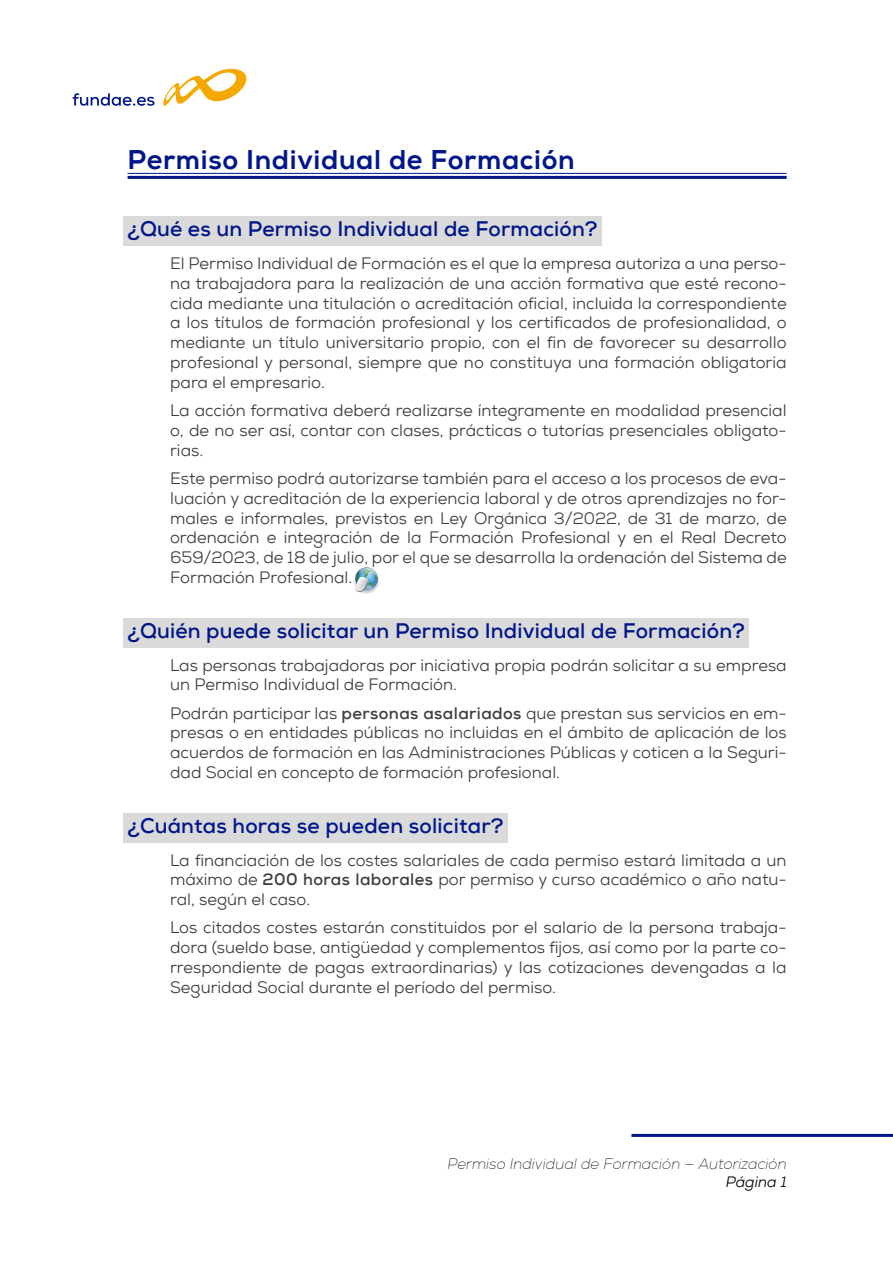
<style>
.page{position:relative;width:893px;height:1263px;background:#fff}
.page>*{position:absolute;margin:0;border:0;box-sizing:border-box;transform-origin:0 0}
.t1{font:27px "Nexa X Bold";letter-spacing:.025em;color:#001689}
.t2{font:700 21px "Nexa";letter-spacing:.01em;color:#001689}
.t3{font:16.5px/19.8px "Nexa";color:#3c3c3b;text-align:justify}
.t4{font:italic 100 15px "Nexa";color:#000}
.t5{font:italic 15px "Nexa";color:#000}
.s1{font-weight:700}
</style>
<div class="page">
<svg style="left:163px;top:69px;width:83px;height:37px"></svg>
<svg style="left:73px;top:93px;width:81px;height:13px"></svg>
<hr style="left:631px;top:1134px;width:262px;height:3px;background:#001689">
<hr style="left:128px;top:173px;width:659px;height:1px;background:#001689">
<hr style="left:128px;top:176px;width:659px;height:3px;background:#001689">
<div style="left:123px;top:217px;width:479px;height:29px;background:#dadada"></div>
<div style="left:123px;top:618px;width:626px;height:30px;background:#dadada"></div>
<div style="left:123px;top:813px;width:385px;height:30px;background:#dadada"></div>
<svg style="left:354px;top:567px;width:25px;height:27px"></svg>
<h1 class="t1" style="left:128px;top:143px;width:449px">Permiso Individual de Formación</h1>
<p class="t2" style="left:128px;top:216px;width:472px">¿Qué es un Permiso Individual de Formación?</p>
<p class="t3" style="left:170px;top:253px;width:618px">El Permiso Individual de Formación es el que la empresa autoriza a una perso&shy;na trabajadora para la realización de una acción formativa que esté recono&shy;cida mediante una titulación o acreditación oficial, incluida la correspondiente a los títulos de formación profesional y los certificados de profesionalidad, o mediante un título universitario propio, con el fin de favorecer su desarrollo profesional y personal, siempre que no constituya una formación obligatoria para el empresario.</p>
<p class="t3" style="left:170px;top:400px;width:618px">La acción formativa deberá realizarse íntegramente en modalidad presencial o, de no ser así, contar con clases, prácticas o tutorías presenciales obligato&shy;rias.</p>
<p class="t3" style="left:170px;top:468px;width:618px">Este permiso podrá autorizarse también para el acceso a los procesos de eva&shy;luación y acreditación de la experiencia laboral y de otros aprendizajes no for&shy;males e informales, previstos en Ley Orgánica 3/2022, de 31 de marzo, de ordenación e integración de la Formación Profesional y en el Real Decreto 659/2023, de 18 de julio, por el que se desarrolla la ordenación del Sistema de Formación Profesional.</p>
<p class="t2" style="left:128px;top:617px;width:619px">¿Quién puede solicitar un Permiso Individual de Formación?</p>
<p class="t3" style="left:170px;top:655px;width:618px">Las personas trabajadoras por iniciativa propia podrán solicitar a su empresa un Permiso Individual de Formación.</p>
<p class="t3" style="left:170px;top:703px;width:618px">Podrán participar las <span class="s1">personas asalariados</span> que prestan sus servicios en em&shy;presas o en entidades públicas no incluidas en el ámbito de aplicación de los acuerdos de formación en las Administraciones Públicas y coticen a la Seguri&shy;dad Social en concepto de formación profesional.</p>
<p class="t2" style="left:128px;top:812px;width:377px">¿Cuántas horas se pueden solicitar?</p>
<p class="t3" style="left:170px;top:850px;width:618px">La financiación de los costes salariales de cada permiso estará limitada a un máximo de <span class="s1">200 horas laborales</span> por permiso y curso académico o año natu&shy;ral, según el caso.</p>
<p class="t3" style="left:170px;top:918px;width:618px">Los citados costes estarán constituidos por el salario de la persona trabaja&shy;dora (sueldo base, antigüedad y complementos fijos, así como por la parte co&shy;rrespondiente de pagas extraordinarias) y las cotizaciones devengadas a la Seguridad Social durante el período del permiso.</p>
<p class="t4" style="left:448px;top:1154px;width:341px">Permiso Individual de Formación — Autorización</p>
<p class="t5" style="left:726px;top:1172px;width:63px">Página 1</p>
</div>
